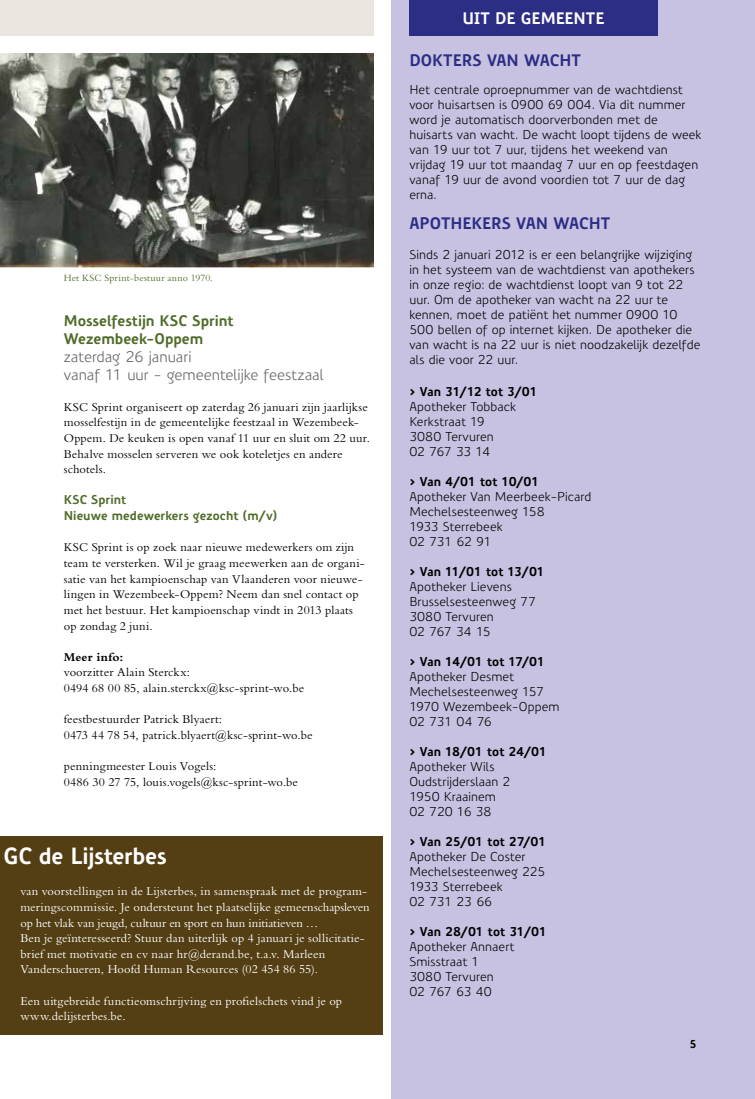
<style>
.page{position:relative;width:755px;height:1099px;background:#fff}
.page>*{position:absolute;margin:0;border:0;box-sizing:border-box;transform-origin:0 0}
.t1{font:700 22.88px "Precious Sans";color:#fff}
.t2{font:700 16.25px "Precious Sans";letter-spacing:-.005em;color:#2c2d84}
.t3{font:700 16.25px "Precious Sans";letter-spacing:-.005em;color:#fff}
.t4{font:15px/18px "Precious Sans";letter-spacing:-.005em;color:#646363}
.t5{font:700 15px/18px "Precious Sans";letter-spacing:-.005em;color:#506c2a}
.t6{font:12.5px/15px "Precious Sans";letter-spacing:.005em;color:#000}
.t7{font:12.5px/15.6px "Bembo Std";letter-spacing:.01em;color:#000}
.t8{font:12.5px/15.6px "Bembo Std";letter-spacing:.01em;color:#fff}
.t9{font:700 12.5px "Precious Sans";letter-spacing:-.01em;color:#000}
.t10{font:700 12.5px/15.6px "Precious Sans";color:#506c2a}
.t11{font:700 12.5px "Bembo Std";letter-spacing:.015em;color:#000}
.t12{font:700 11.25px "Precious Sans";color:#000}
.t13{font:10px "Bembo Std";letter-spacing:.015em;color:#506c2a}
</style>
<div class="page">
<div style="left:0;top:836px;width:383px;height:199px;background:#543f14"></div>
<div style="left:392px;top:0;width:363px;height:1098px;background:#c7c2e1"></div>
<div style="left:409px;top:0;width:248px;height:35px;background:#2c2d84"></div>
<div style="left:0;top:0;width:374px;height:35px;background:#eae6df"></div>
<img style="left:0;top:53px;width:374px;height:215px">
<p class="t13" style="left:64px;top:272px;width:151px">Het KSC Sprint-bestuur anno 1970.</p>
<p class="t5" style="left:64px;top:311px;width:171px">Mosselfestijn KSC Sprint<br>Wezembeek-Oppem</p>
<p class="t4" style="left:64px;top:347px;width:261px">zaterdag 26 januari<br>vanaf 11 uur - gemeentelijke feestzaal</p>
<p class="t7" style="left:64px;top:398px;width:308px">KSC Sprint organiseert op zaterdag 26 januari zijn jaarlijkse mosselfestijn in de gemeentelijke feestzaal in Wezembeek-Oppem. De keuken is open vanaf 11 uur en sluit om 22 uur.<br>Behalve mosselen serveren we ook koteletjes en andere schotels.</p>
<p class="t10" style="left:64px;top:492px;width:215px">KSC Sprint<br>N ieuwe medewerkers gezocht (m/v)</p>
<p class="t7" style="left:64px;top:539px;width:302px">KSC Sprint is op zoek naar nieuwe medewerkers om zijn team te versterken. Wil je graag meewerken aan de organi&shy;satie van het kampioenschap van Vlaanderen voor nieuwe&shy;lingen in Wezembeek-Oppem? Neem dan snel contact op met het bestuur. Het kampioenschap vindt in 2013 plaats op zondag 2 juni.</p>
<p class="t11" style="left:64px;top:650px;width:61px">Meer info:</p>
<p class="t7" style="left:64px;top:664px;width:242px">voorzitter Alain Sterckx:<br>0494 68 00 85, alain.sterckx@ksc-sprint-wo.be</p>
<p class="t7" style="left:64px;top:711px;width:250px">feestbestuurder Patrick Blyaert:<br>0473 44 78 54, patrick.blyaert@ksc-sprint-wo.be</p>
<p class="t7" style="left:64px;top:758px;width:236px">penningmeester Louis Vogels:<br>0486 30 27 75, louis.vogels@ksc-sprint-wo.be</p>
<h1 class="t1" style="left:4px;top:841px;width:165px">GC de Lijsterbes</h1>
<p class="t8" style="left:20px;top:883px;width:351px">van voorstellingen in de Lijsterbes, in samenspraak met de program&shy;meringscommissie. Je ondersteunt het plaatselijke gemeenschapsleven op het vlak van jeugd, cultuur en sport en hun initiatieven …<br>Ben je geïnteresseerd? Stuur dan uiterlijk op 4 januari je sollicitatie&shy;brief met motivatie en cv naar hr@derand.be, t.a.v. Marleen Vanderschueren, Hoofd Human Resources (02 454 86 55).</p>
<p class="t8" style="left:20px;top:992px;width:323px">Een uitgebreide functieomschrijving en profielschets vind je op www.delijsterbes.be.</p>
<h2 class="t3" style="left:462px;top:8px;width:81px">uit de gemee</h2>
<h2 class="t3" style="left:573px;top:8px;width:30px">nte</h2>
<h2 class="t2" style="left:409px;top:49px;width:12px">Dok</h2>
<h2 class="t2" style="left:443px;top:49px;width:139px">ters van wacht</h2>
<p class="t6" style="left:409px;top:82px;width:294px">Het centrale oproepnummer van de wachtdienst voor huisartsen is 0900 69 004. Via dit nummer word je automatisch doorverbonden met de huisarts van wacht. De wacht loopt tijdens de week van 19 uur tot 7 uur, tijdens het weekend van vrijdag 19 uur tot maandag 7 uur en op feestdagen vanaf 19 uur de avond voordien tot 7 uur de dag erna.</p>
<h2 class="t2" style="left:409px;top:213px;width:12px">Apo</h2>
<h2 class="t2" style="left:441px;top:213px;width:171px">thekers van wacht</h2>
<p class="t6" style="left:409px;top:247px;width:292px">Sinds 2 januari 2012 is er een belangrijke wijziging in het systeem van de wachtdienst van apothekers in onze regio: de wachtdienst loopt van 9 tot 22 uur. Om de apotheker van wacht na 22 uur te kennen, moet de patiënt het nummer 0900 10<br>500 bellen of op internet kijken. De apotheker die van wacht is na 22 uur is niet noodzakelijk dezelfde als die voor 22 uur.</p>
<p class="t9" style="left:409px;top:383px;width:130px">&gt; Van 31/12 tot 3/01</p>
<p class="t6" style="left:409px;top:399px;width:108px">Apotheker Tobback<br>Kerkstraat 19<br>3080 Tervuren<br>02 767 33 14</p>
<p class="t9" style="left:409px;top:473px;width:131px">&gt; Van 4/01 tot 10/01</p>
<p class="t6" style="left:409px;top:489px;width:183px">Apotheker Van Meerbeek-Picard<br>Mechelsesteenweg 158<br>1933 Sterrebeek<br>02 731 62 91</p>
<p class="t9" style="left:409px;top:563px;width:137px">&gt; Van 11/01 tot 13/01</p>
<p class="t6" style="left:409px;top:579px;width:128px">Apotheker Lievens<br>Brusselsesteenweg 77<br>3080 Tervuren<br>02 767 34 15</p>
<p class="t9" style="left:409px;top:653px;width:137px">&gt; Van 14/01 tot 17/01</p>
<p class="t6" style="left:409px;top:669px;width:152px">Apotheker Desmet<br>Mechelsesteenweg 157<br>1970 Wezembeek-Oppem<br>02 731 04 76</p>
<p class="t9" style="left:409px;top:743px;width:139px">&gt; Van 18/01 tot 24/01</p>
<p class="t6" style="left:409px;top:759px;width:103px">Apotheker Wils<br>Oudstrijderslaan 2<br>1950 Kraainem<br>02 720 16 38</p>
<p class="t9" style="left:409px;top:833px;width:139px">&gt; Van 25/01 tot 27/01</p>
<p class="t6" style="left:409px;top:849px;width:138px">Apotheker De Coster<br>Mechelsesteenweg 225<br>1933 Sterrebeek<br>02 731 23 66</p>
<p class="t9" style="left:409px;top:923px;width:139px">&gt; Van 28/01 tot 31/01</p>
<p class="t6" style="left:409px;top:939px;width:107px">Apotheker Annaert<br>Smisstraat 1<br>3080 Tervuren<br>02 767 63 40</p>
<p class="t12" style="left:689px;top:1037px;width:9px">5</p>
</div>
